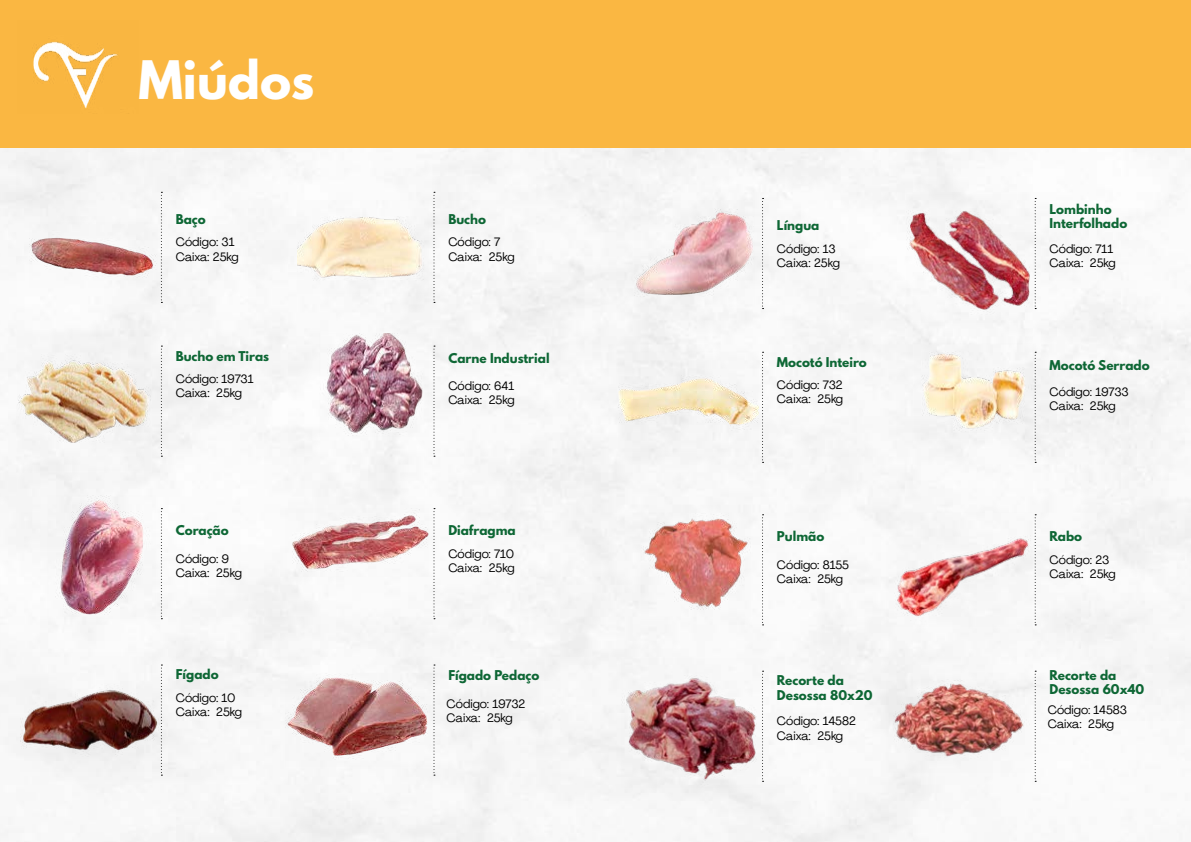
<style>
.page{position:relative;width:1191px;height:842px;background:#fff}
.page>*{position:absolute;margin:0;border:0;box-sizing:border-box;transform-origin:0 0}
.t1{font:700 47px "League Spartan";color:#fff}
.t2{font:12px/14.4px "Agrandir";color:#000}
.t3{font:700 12px/14.4px "League Spartan";color:#0e6735}
</style>
<div class="page">
<img style="left:0;top:147px;width:1191px;height:695px">
<div style="left:0;top:0;width:1191px;height:147px;background:#fab742"></div>
<img style="left:298px;top:201px;width:131px;height:93px">
<svg style="left:161px;top:192px;width:1px;height:111px"></svg>
<img style="left:319px;top:333px;width:110px;height:104px">
<svg style="left:433px;top:192px;width:2px;height:111px"></svg>
<img style="left:17px;top:330px;width:134px;height:140px">
<svg style="left:161px;top:346px;width:1px;height:111px"></svg>
<img style="left:30px;top:223px;width:127px;height:65px">
<svg style="left:433px;top:346px;width:2px;height:111px"></svg>
<img style="left:47px;top:495px;width:108px;height:124px">
<svg style="left:161px;top:508px;width:1px;height:111px"></svg>
<img style="left:285px;top:508px;width:144px;height:69px">
<svg style="left:433px;top:508px;width:2px;height:111px"></svg>
<img style="left:21px;top:653px;width:140px;height:118px">
<svg style="left:161px;top:664px;width:1px;height:112px"></svg>
<img style="left:285px;top:674px;width:145px;height:92px">
<svg style="left:433px;top:664px;width:2px;height:112px"></svg>
<img style="left:33px;top:41px;width:85px;height:67px">
<img style="left:906px;top:195px;width:124px;height:128px">
<svg style="left:762px;top:198px;width:1px;height:111px"></svg>
<img style="left:914px;top:344px;width:121px;height:94px">
<svg style="left:1034px;top:198px;width:2px;height:111px"></svg>
<img style="left:618px;top:351px;width:140px;height:100px">
<svg style="left:762px;top:352px;width:1px;height:111px"></svg>
<img style="left:634px;top:201px;width:121px;height:105px">
<svg style="left:1034px;top:352px;width:2px;height:111px"></svg>
<img style="left:641px;top:506px;width:109px;height:113px">
<svg style="left:762px;top:514px;width:1px;height:111px"></svg>
<img style="left:886px;top:513px;width:145px;height:114px">
<svg style="left:1034px;top:514px;width:2px;height:111px"></svg>
<img style="left:622px;top:659px;width:140px;height:129px">
<svg style="left:762px;top:671px;width:1px;height:111px"></svg>
<img style="left:886px;top:680px;width:145px;height:92px">
<svg style="left:1034px;top:671px;width:2px;height:111px"></svg>
<h1 class="t1" style="left:138px;top:43px;width:177px">Miúdos</h1>
<p class="t3" style="left:176px;top:212px;width:32px">Baço</p>
<p class="t2" style="left:176px;top:235px;width:64px">Código: 31<br>Caixa: 25kg</p>
<p class="t3" style="left:448px;top:212px;width:39px">Bucho</p>
<p class="t2" style="left:448px;top:235px;width:68px">Código: 7<br>Caixa: 25kg</p>
<p class="t3" style="left:176px;top:349px;width:95px">Bucho em Tiras</p>
<p class="t3" style="left:448px;top:351px;width:103px">Carne Industrial</p>
<p class="t2" style="left:176px;top:371px;width:79px">Código: 19731<br>Caixa: 25kg</p>
<p class="t2" style="left:448px;top:378px;width:68px">Código: 641<br>Caixa: 25kg</p>
<p class="t3" style="left:176px;top:522px;width:54px">Coração</p>
<p class="t2" style="left:176px;top:551px;width:68px">Código: 9<br>Caixa: 25kg</p>
<p class="t3" style="left:176px;top:667px;width:44px">Fígado</p>
<p class="t2" style="left:176px;top:690px;width:68px">Código: 10<br>Caixa: 25kg</p>
<p class="t3" style="left:448px;top:523px;width:69px">Diafragma</p>
<p class="t2" style="left:448px;top:546px;width:68px">Código: 710<br>Caixa: 25kg</p>
<p class="t3" style="left:448px;top:668px;width:93px">Fígado Pedaço</p>
<p class="t2" style="left:446px;top:696px;width:80px">Código: 19732<br>Caixa: 25kg</p>
<p class="t3" style="left:777px;top:218px;width:44px">Língua</p>
<p class="t2" style="left:777px;top:241px;width:64px">Código: 13<br>Caixa: 25kg</p>
<p class="t3" style="left:1049px;top:201px;width:79px">Lombinho<br>Interfolhado</p>
<p class="t2" style="left:1049px;top:241px;width:68px">Código: 711<br>Caixa: 25kg</p>
<p class="t3" style="left:777px;top:355px;width:91px">Mocotó Inteiro</p>
<p class="t3" style="left:1049px;top:357px;width:102px">Mocotó Serrado</p>
<p class="t2" style="left:777px;top:377px;width:68px">Código: 732<br>Caixa: 25kg</p>
<p class="t2" style="left:1049px;top:384px;width:81px">Código: 19733<br>Caixa: 25kg</p>
<p class="t3" style="left:777px;top:529px;width:49px">Pulmão</p>
<p class="t2" style="left:777px;top:557px;width:74px">Código: 8155<br>Caixa: 25kg</p>
<p class="t3" style="left:1049px;top:529px;width:34px">Rabo</p>
<p class="t2" style="left:1049px;top:552px;width:68px">Código: 23<br>Caixa: 25kg</p>
<p class="t3" style="left:777px;top:673px;width:97px">Recorte da<br>Desossa 80x20</p>
<p class="t3" style="left:1049px;top:668px;width:96px">Recorte da<br>Desossa 60x40</p>
<p class="t2" style="left:777px;top:714px;width:80px">Código: 14582<br>Caixa: 25kg</p>
<p class="t2" style="left:1047px;top:702px;width:81px">Código: 14583<br>Caixa: 25kg</p>
</div>
